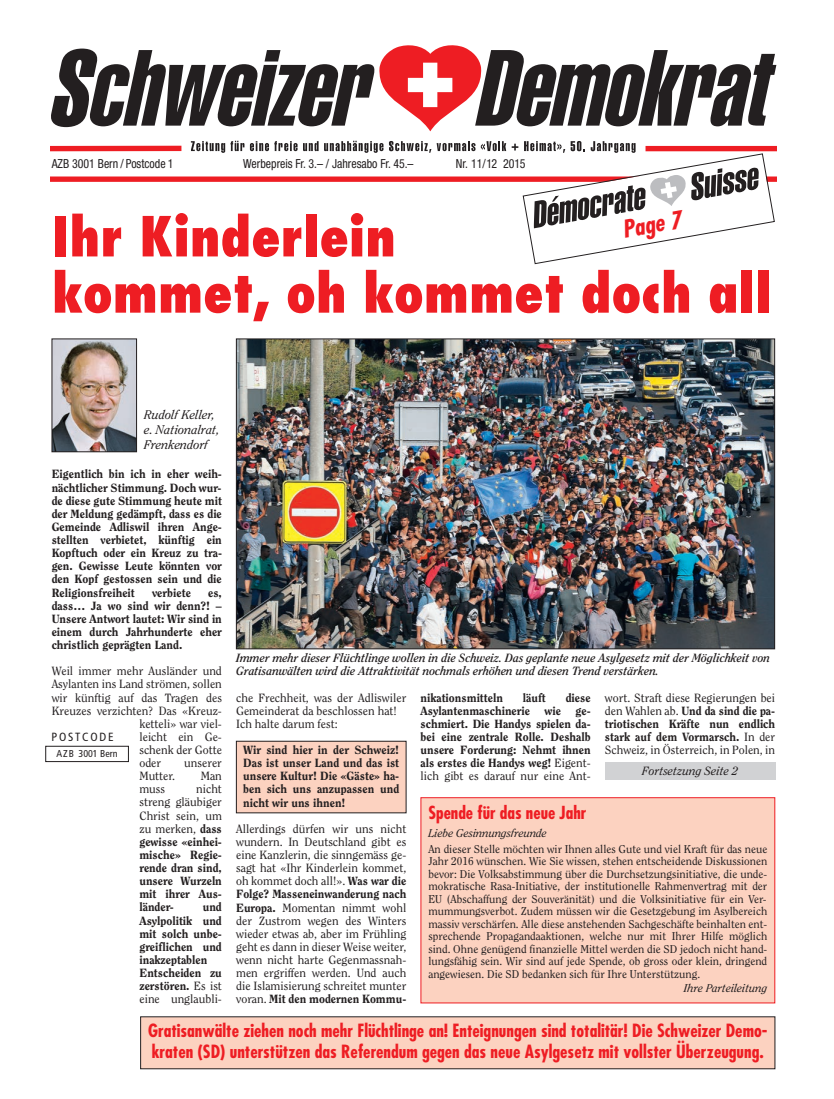
<style>
.page{position:relative;width:834px;height:1099px;background:#fff}
.page>*{position:absolute;margin:0;border:0;box-sizing:border-box;transform-origin:0 0}
.t1{font:800 condensed 53.75px/56.2px "Futura";color:#ee1d23}
.t2{font:italic 700 condensed 23.75px "Futura";color:#ee1d23}
.t3{font:700 condensed 17.75px/21.2px "Futura";color:#ee1d23}
.t4{font:700 condensed 17.5px "Futura";color:#ee1d23}
.t5{font:condensed 12.5px "Helvetica Neue";color:#231f20;scale:.95 1}
.t6{font:italic 12.5px/15px "Clearface";color:#231f20}
.t7{font:800 11.88px/13.1px "Clearface";color:#231f20;text-align:justify}
.t8{font:11.88px/13.1px "Clearface";color:#231f20;text-align:justify}
.t9{font:italic 700 11.88px/13.1px "Clearface";color:#231f20}
.t10{font:italic 11.88px "Clearface";color:#231f20}
.t11{font:condensed 11.88px "Frutiger";letter-spacing:.15em;color:#231f20}
.t12{font:11.25px/12.5px "Clearface";color:#231f20;text-align:justify}
.t13{font:italic 11.25px "Clearface";color:#231f20}
.t14{font:condensed 10px "Frutiger";color:#231f20}
.s1{font-weight:400}
.s2{font-weight:800}
</style>
<div class="page">
<div style="left:51px;top:177px;width:724px;height:5px;background:#ee1d23"></div>
<svg style="left:51px;top:45px;width:725px;height:87px"></svg>
<svg style="left:191px;top:141px;width:53px;height:12px"></svg>
<svg style="left:250px;top:141px;width:47px;height:10px"></svg>
<svg style="left:303px;top:141px;width:15px;height:10px"></svg>
<svg style="left:324px;top:141px;width:59px;height:12px"></svg>
<svg style="left:51px;top:145px;width:131px;height:7px"></svg>
<svg style="left:389px;top:141px;width:386px;height:124px"></svg>
<div style="left:45px;top:746px;width:84px;height:16px;border:1px solid #231f20"></div>
<img style="left:54px;top:341px;width:81px;height:109px">
<div style="left:52px;top:339px;width:85px;height:113px;border:1px solid #231f20"></div>
<div style="left:141px;top:1017px;width:633px;height:52px;background:#fcd2c0"></div>
<div style="left:236px;top:741px;width:169px;height:72px;background:#fcd2c0"></div>
<div style="left:236px;top:741px;width:170px;height:72px;border:1px solid #231f20"></div>
<div style="left:604px;top:763px;width:170px;height:17px;background:#d1d2d4"></div>
<div style="left:421px;top:798px;width:353px;height:205px;background:#fcd2c0"></div>
<div style="left:420px;top:797px;width:354px;height:206px;border:1px solid #ee1d23"></div>
<img style="left:238px;top:341px;width:534px;height:306px">
<div style="left:236px;top:339px;width:538px;height:310px;border:1px solid #231f20"></div>
<p class="t5" style="left:52px;top:157px;width:130px">AZB 3001 Bern / Postcode 1</p>
<p class="t5" style="left:243px;top:157px;width:181px">Werbepreis Fr. 3.– / Jahresabo Fr. 45.–</p>
<p class="t5" style="left:456px;top:157px;width:74px">Nr. 11/12 2015</p>
<h2 class="t2" style="left:619px;top:214px;width:61px;rotate:-10deg">Page 7</h2>
<h1 class="t1" style="left:52px;top:208px;width:720px">Ihr Kinderlein<br>kommet, oh kommet doch all</h1>
<p class="t6" style="left:144px;top:407px;width:77px">Rudolf Keller, e. Nationalrat,<br>Frenkendorf</p>
<p class="t7" style="left:52px;top:467px;width:172px">Eigentlich bin ich in eher weih&shy;nächtlicher Stimmung. Doch wur&shy;de diese gute Stimmung heute mit der Meldung gedämpft, dass es die Gemeinde Adliswil ihren Ange&shy;stellten verbietet, künftig ein Kopftuch oder ein Kreuz zu tra&shy;gen. Gewisse Leute könnten vor den Kopf gestossen sein und die Religionsfreiheit</p>
<p class="t7" style="left:152px;top:586px;width:40px">verbiete</p>
<p class="t7" style="left:52px;top:586px;width:172px;text-indent:156px">es, dass… Ja wo sind wir denn?! – Unsere Antwort lautet: Wir sind in einem durch Jahrhunderte eher christlich geprägten Land.</p>
<p class="t8" style="left:52px;top:664px;width:172px">Weil immer mehr Ausländer und</p>
<p class="t8" style="left:52px;top:678px;width:172px">Asylanten ins Land strömen, sollen</p>
<p class="t8" style="left:52px;top:691px;width:172px">wir künftig auf das Tragen des</p>
<p class="t8" style="left:52px;top:704px;width:172px">Kreuzes verzichten? Das «Kreuz-</p>
<p class="t8" style="left:139px;top:717px;width:84px">ketteli» war viel-</p>
<p class="t8" style="left:139px;top:730px;width:84px">leicht ein Ge-</p>
<p class="t8" style="left:139px;top:743px;width:84px">schenk der Gotte</p>
<p class="t8" style="left:139px;top:756px;width:23px">oder</p>
<p class="t8" style="left:184px;top:756px;width:39px">unserer</p>
<p class="t8" style="left:139px;top:769px;width:37px">Mutter.</p>
<p class="t8" style="left:201px;top:769px;width:23px">Man</p>
<p class="t8" style="left:139px;top:782px;width:27px">muss</p>
<p class="t11" style="left:52px;top:730px;width:63px">POSTCODE</p>
<p class="t14" style="left:57px;top:748px;width:62px">AZB 3001 Bern</p>
<p class="t7" style="left:139px;top:782px;width:84px;text-indent:57px"><span class="s1">nicht streng gläubiger Christ sein, um zu merken,</span> dass gewisse «einhei&shy;mische» Regie&shy;rende dran sind, unsere Wurzeln mit ihrer Aus&shy;länder-</p>
<p class="t7" style="left:139px;top:901px;width:84px;text-align:left;text-indent:63px">und<br>Asylpolitik und mit solch unbe&shy;greiflichen und inakzeptablen<br>Entscheiden zu zerstören. <span class="s1">Es ist eine unglaubli-</span></p>
<p class="t9" style="left:236px;top:651px;width:535px">Immer mehr dieser Flüchtlinge wollen in die Schweiz. Das geplante neue Asylgesetz mit der Möglichkeit von<br>Gratisanwälten wird die Attraktivität nochmals erhöhen und diesen Trend verstärken.</p>
<p class="t8" style="left:236px;top:691px;width:172px;text-align:left">che Frechheit, was der Adliswiler<br>Gemeinderat da beschlossen hat!<br>Ich halte darum fest:</p>
<p class="t7" style="left:243px;top:743px;width:157px">Wir sind hier in der Schweiz!<br>Das ist unser Land und das ist unsere Kultur! Die «Gäste» ha&shy;ben sich uns anzupassen und nicht wir uns ihnen!</p>
<p class="t8" style="left:236px;top:822px;width:172px">Allerdings dürfen wir uns nicht wundern. In Deutschland gibt es eine Kanzlerin, die sinngemäss ge&shy;sagt hat «Ihr Kinderlein kommet, oh kommet doch all!». <span class="s2">Was war die Folge? Masseneinwanderung nach Europa.</span> Momentan nimmt wohl der Zustrom wegen des Winters wieder etwas ab, aber im Frühling geht es dann in dieser Weise weiter, wenn nicht harte Gegenmassnah&shy;men ergriffen werden. Und auch die Islamisierung schreitet munter voran. <span class="s2">Mit den modernen Kommu-</span></p>
<p class="t7" style="left:420px;top:691px;width:172px;text-indent:145px">diese Asylantenmaschinerie wie ge&shy;schmiert. Die Handys spielen da&shy;bei eine zentrale Rolle. Deshalb unsere Forderung: Nehmt ihnen als erstes die Handys weg! <span class="s1">Eigent&shy;lich gibt es darauf nur eine Ant-</span></p>
<p class="t7" style="left:420px;top:691px;width:84px">nikationsmitteln</p>
<p class="t7" style="left:522px;top:691px;width:25px">läuft</p>
<p class="t8" style="left:604px;top:691px;width:172px">wort. Straft diese Regierungen bei den Wahlen ab. <span class="s2">Und da sind die pa&shy;triotischen Kräfte nun endlich stark auf dem Vormarsch.</span> In der Schweiz, in Österreich, in Polen, in</p>
<p class="t10" style="left:642px;top:764px;width:97px">Fortsetzung Seite 2</p>
<h3 class="t4" style="left:428px;top:802px;width:159px">Spende für das neue Jahr</h3>
<p class="t13" style="left:428px;top:826px;width:120px">Liebe Gesinnungsfreunde</p>
<p class="t12" style="left:428px;top:843px;width:340px">An dieser Stelle möchten wir Ihnen alles Gute und viel Kraft für das neue Jahr 2016 wünschen. Wie Sie wissen, stehen entscheidende Diskussionen bevor: Die Volksabstimmung über die Durchsetzungsinitiative, die unde&shy;mokratische Rasa-Initiative, der institutionelle Rahmenvertrag mit der EU (Abschaffung der Souveränität) und die Volksinitiative für ein Ver&shy;mummungsverbot. Zudem müssen wir die Gesetzgebung im Asylbereich massiv verschärfen. Alle diese anstehenden Sachgeschäfte beinhalten ent&shy;sprechende Propagandaaktionen, welche nur mit Ihrer Hilfe möglich sind. Ohne genügend finanzielle Mittel werden die SD jedoch nicht hand&shy;lungsfähig sein. Wir sind auf jede Spende, ob gross oder klein, dringend angewiesen. Die SD bedanken sich für Ihre Unterstützung.</p>
<p class="t13" style="left:683px;top:982px;width:85px">Ihre Parteileitung</p>
<h3 class="t3" style="left:148px;top:1020px;width:620px">Gratisanwälte ziehen noch mehr Flüchtlinge an! Enteignungen sind totalitär! Die Schweizer Demo&shy;kraten (SD) unterstützen das Referendum gegen das neue Asylgesetz mit vollster Überzeugung.</h3>
</div>
